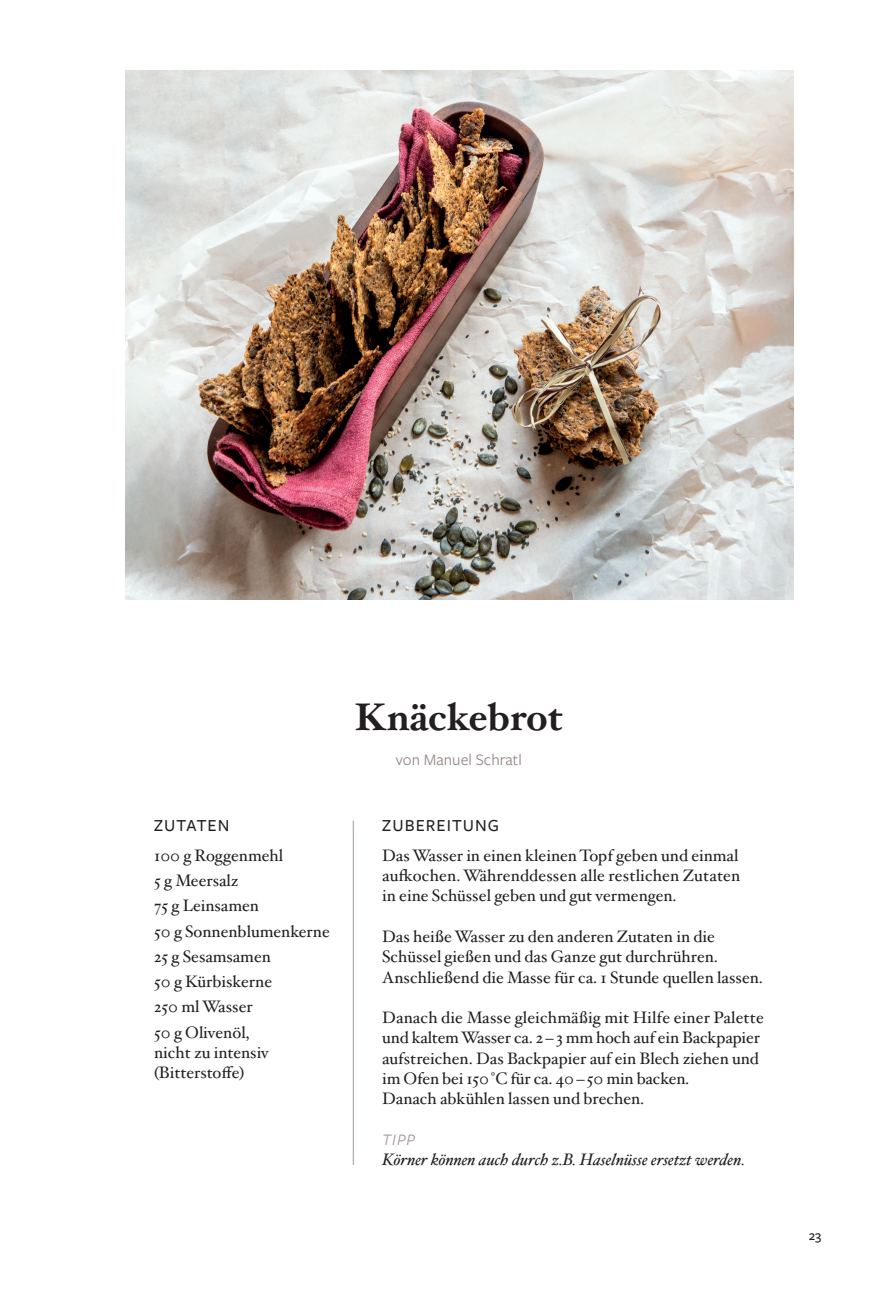
<style>
.page{position:relative;width:893px;height:1290px;background:#fff}
.page>*{position:absolute;margin:0;border:0;box-sizing:border-box;transform-origin:0 0}
.t1{font:700 38.5px "Hoefler Txt";color:#231f20}
.t2{font:500 17.5px "Freight Sans Pro";letter-spacing:.06em;color:#231f20}
.t3{font:16.62px/20.3px "Hoefler Txt";color:#231f20}
.t4{font:italic 16.62px "Hoefler Txt";color:#231f20}
.t5{font:16.62px "Freight Sans Pro";color:#948686}
.t6{font:italic 16.62px "Freight Sans Pro";color:#a69696}
.t7{font:500 14px "Freight Sans Pro";color:#231f20}
</style>
<div class="page">
<hr style="left:353px;top:820px;width:1px;height:345px;background:#a69696">
<img style="left:125px;top:70px;width:669px;height:530px">
<p class="t2" style="left:154px;top:813px;width:77px">ZUTATEN</p>
<p class="t3" style="left:154px;top:842px;width:177px;line-height:25.2px">100 g Roggenmehl<br>5 g Meersalz<br>75 g Leinsamen<br>50 g Sonnenblumenkerne<br>25 g Sesamsamen<br>50 g Kürbiskerne<br>250 ml Wasser<br>50 g Olivenöl,</p>
<p class="t3" style="left:154px;top:1041px;width:116px">nicht zu intensiv (Bitterstoffe)</p>
<h1 class="t1" style="left:354px;top:688px;width:210px">Knäckebrot</h1>
<p class="t5" style="left:396px;top:749px;width:127px">von Manuel Schratl</p>
<p class="t2" style="left:382px;top:813px;width:118px">ZUBEREITUNG</p>
<p class="t3" style="left:382px;top:844px;width:359px;text-align:justify">Das Wasser in einen kleinen Topf geben und einmal aufkochen. Währenddessen alle restlichen Zutaten in eine Schüssel geben und gut vermengen.</p>
<p class="t3" style="left:382px;top:925px;width:382px">Das heiße Wasser zu den anderen Zutaten in die<br>Schüssel gießen und das Ganze gut durchrühren.<br>Anschließend die Masse für ca. 1 Stunde quellen lassen.</p>
<p class="t3" style="left:382px;top:1007px;width:383px">Danach die Masse gleichmäßig mit Hilfe einer Palette und kaltem Wasser ca. 2 – 3 mm hoch auf ein Backpapier aufstreichen. Das Backpapier auf ein Blech ziehen und im Ofen bei 150 °C für ca. 40 – 50 min backen.<br>Danach abkühlen lassen und brechen.</p>
<p class="t6" style="left:382px;top:1128px;width:35px">TIPP</p>
<p class="t4" style="left:382px;top:1149px;width:364px">Körner können auch durch z.B. Haselnüsse ersetzt werden.</p>
<p class="t7" style="left:809px;top:1226px;width:14px">23</p>
</div>
